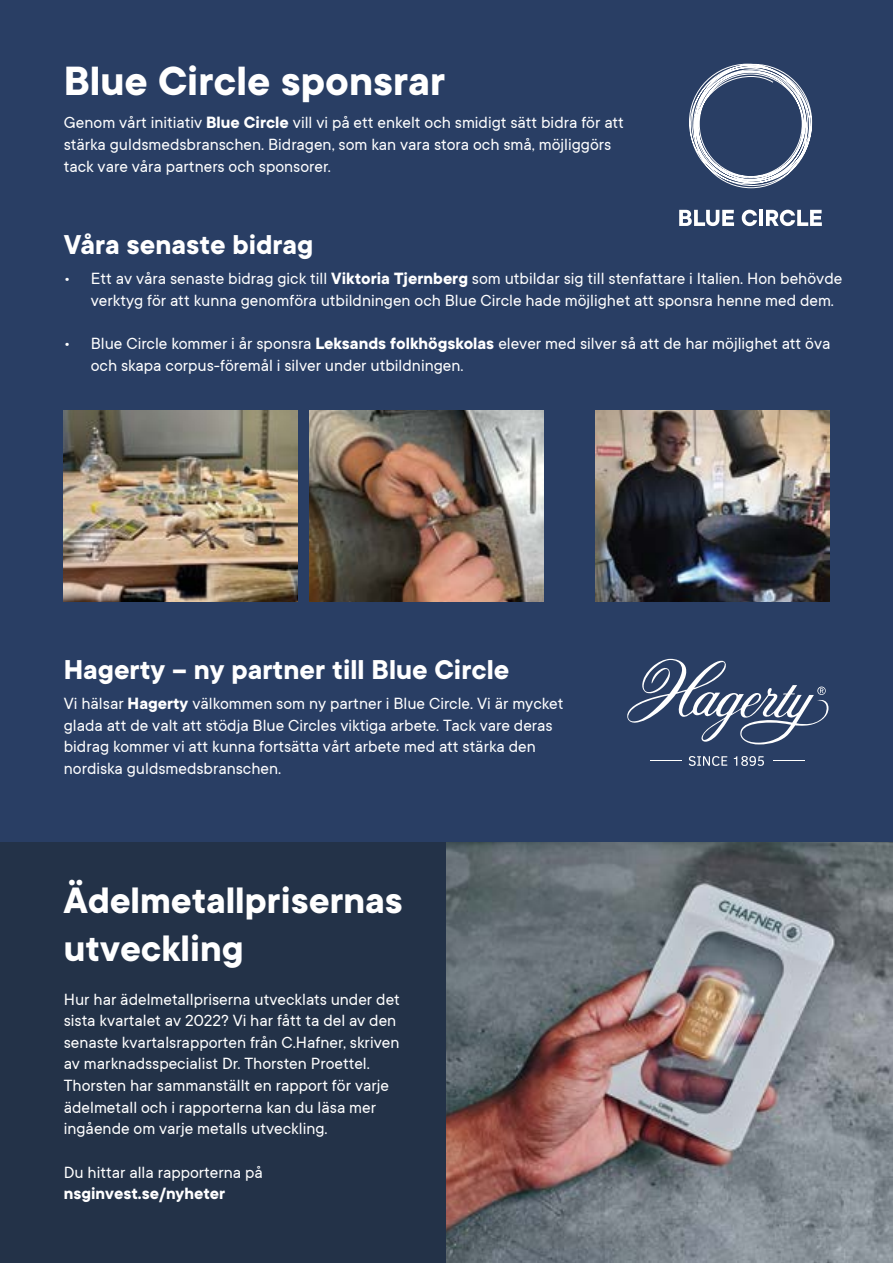
<style>
.page{position:relative;width:893px;height:1263px;background:#fff}
.page>*{position:absolute;margin:0;border:0;box-sizing:border-box;transform-origin:0 0}
.t1{font:700 45px "TT Commons";color:#fff}
.t2{font:700 40.5px/48.6px "TT Commons";color:#fff}
.t3{font:700 30px "TT Commons";color:#fff}
.t4{font:18px/21.6px "TT Commons";color:#fff}
.t5{font:700 18px "TT Commons";color:#fff}
.s1{font-weight:700}
</style>
<div class="page">
<div style="left:0;top:842px;width:446px;height:421px;background:#233248"></div>
<div style="left:0;top:0;width:893px;height:842px;background:#293e64"></div>
<img style="left:446px;top:842px;width:447px;height:421px">
<img style="left:309px;top:410px;width:234px;height:192px">
<img style="left:64px;top:410px;width:234px;height:192px">
<svg style="left:689px;top:756px;width:38px;height:10px"></svg>
<svg style="left:734px;top:756px;width:30px;height:10px"></svg>
<hr style="left:651px;top:760px;width:31px;height:1px;background:#fff">
<hr style="left:774px;top:760px;width:31px;height:1px;background:#fff">
<svg style="left:627px;top:658px;width:201px;height:86px"></svg>
<img style="left:595px;top:410px;width:234px;height:192px">
<svg style="left:679px;top:210px;width:55px;height:16px"></svg>
<svg style="left:742px;top:210px;width:15px;height:16px"></svg>
<hr style="left:759px;top:210px;width:4px;height:16px;background:#fff">
<svg style="left:766px;top:210px;width:56px;height:16px"></svg>
<svg style="left:689px;top:64px;width:123px;height:124px"></svg>
<h1 class="t1" style="left:64px;top:56px;width:383px">Blue Circle sponsrar</h1>
<p class="t4" style="left:64px;top:112px;width:562px">Genom vårt initiativ <span class="s1">Blue Circle</span> vill vi på ett enkelt och smidigt sätt bidra för att stärka guldsmedsbranschen. Bidragen, som kan vara stora och små, möjliggörs tack vare våra partners och sponsorer.</p>
<h3 class="t3" style="left:64px;top:228px;width:251px">Våra senaste bidrag</h3>
<p class="t4" style="left:91px;top:268px;width:753px;text-indent:-27px">• Ett av våra senaste bidrag gick till <span class="s1">Viktoria Tjernberg</span> som utbildar sig till stenfattare i Italien. Hon behövde verktyg för att kunna genomföra utbildningen och Blue Circle hade möjlighet att sponsra henne med dem.</p>
<p class="t4" style="left:91px;top:333px;width:741px;text-indent:-27px">• Blue Circle kommer i år sponsra <span class="s1">Leksands folkhögskolas</span> elever med silver så att de har möjlighet att öva och skapa corpus-föremål i silver under utbildningen.</p>
<h3 class="t3" style="left:64px;top:653px;width:447px">Hagerty – ny partner till Blue Circle</h3>
<p class="t4" style="left:64px;top:693px;width:501px">Vi hälsar <span class="s1">Hagerty</span> välkommen som ny partner i Blue Circle. Vi är mycket glada att de valt att stödja Blue Circles viktiga arbete. Tack vare deras bidrag kommer vi att kunna fortsätta vårt arbete med att stärka den nordiska guldsmedsbranschen.</p>
<h2 class="t2" style="left:64px;top:877px;width:340px">Ädelmetallprisernas utveckling</h2>
<p class="t4" style="left:64px;top:988px;width:338px">Hur har ädelmetallpriserna utvecklats under det sista kvartalet av 2022? Vi har fått ta del av den senaste kvartalsrapporten från C.Hafner, skriven av marknadsspecialist Dr. Thorsten Proettel.<br>Thorsten har sammanställt en rapport för varje ädelmetall och i rapporterna kan du läsa mer ingående om varje metalls utveckling.</p>
<p class="t4" style="left:64px;top:1161px;width:201px">Du hittar alla rapporterna på</p>
<p class="t5" style="left:64px;top:1183px;width:163px">nsginvest.se/nyheter</p>
</div>
